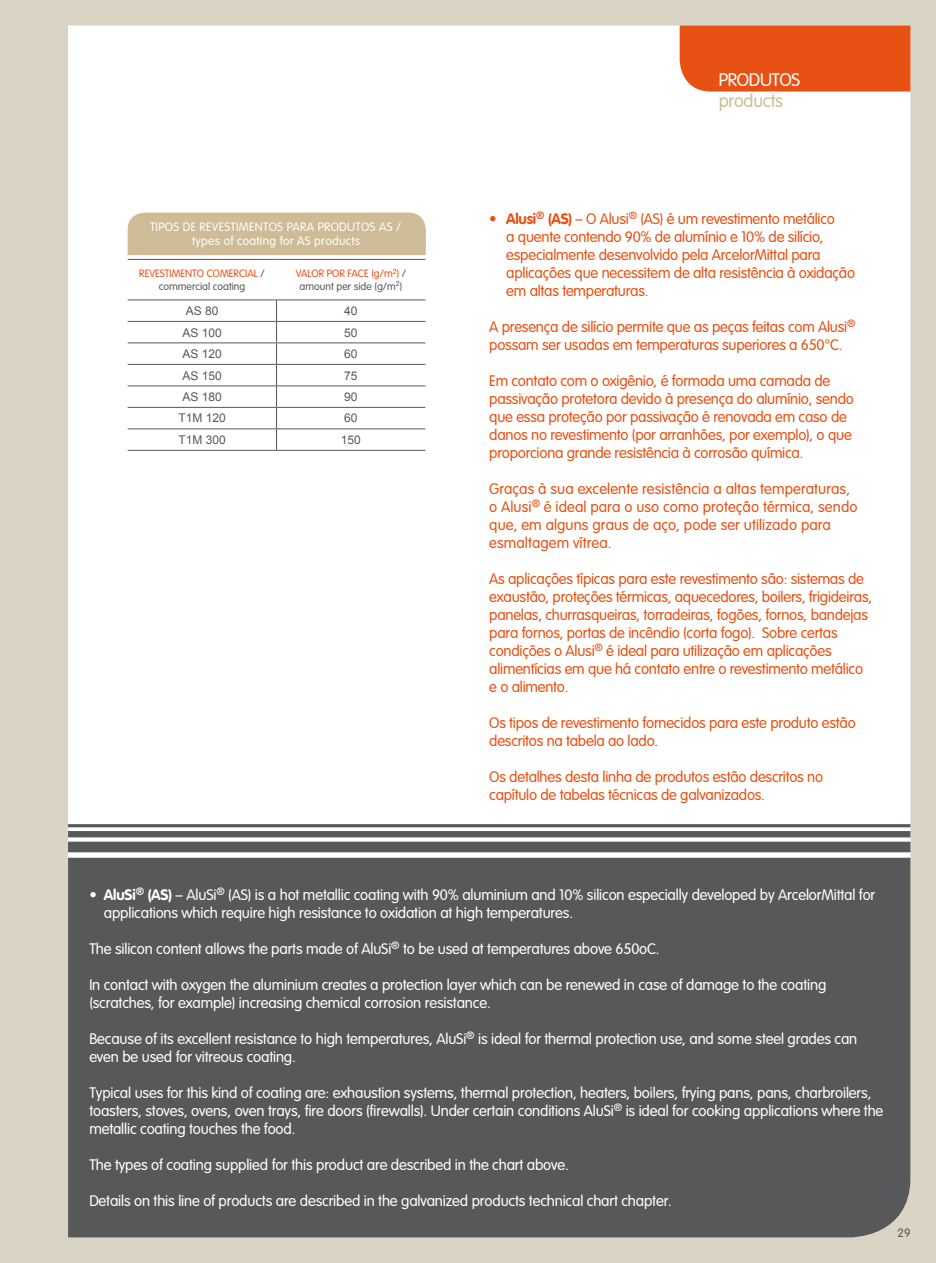
<style>
.page{position:relative;width:936px;height:1263px;background:#fff}
.page>*{position:absolute;margin:0;border:0;box-sizing:border-box;transform-origin:0 0}
.t1{font:300 18px "VAG Rounded Std";letter-spacing:-.015em;color:#fff}
.t2{font:300 18px "VAG Rounded Std";letter-spacing:-.01em;color:#cfbc96}
.t3{font:300 15px/18px "VAG Rounded Std";letter-spacing:-.015em;color:#e75113}
.t4{font:300 15px/18px "VAG Rounded Std";letter-spacing:-.01em;color:#fff}
.t5{font:300 15px/18px "VAG Rounded Std";letter-spacing:.005em;color:#e75113}
.t6{font:300 12px/14.4px "VAG Rounded";letter-spacing:.025em;color:#fff;text-align:center}
.t7{font:12px "Arial";color:#58585a}
.t8{font:300 12px "VAG Rounded";color:#58585a}
.t9{font:300 10.5px/12.6px "VAG Rounded";color:#e75113;text-align:center}
.t10{font:300 10.5px/12.6px "VAG Rounded";color:#58585a;text-align:center}
.s1{color:#58585a}
.s2{color:#e75113}
.s3{font-weight:700}
</style>
<div class="page">
<div style="left:0;top:0;width:935px;height:1263px;background:#d9d4c3"></div>
<div style="left:68px;top:26px;width:842px;height:832px;background:#fff"></div>
<div style="left:679px;top:26px;width:231px;height:66px;background:#e75113"></div>
<div style="left:68px;top:842px;width:842px;height:10px;background:#58585a"></div>
<div style="left:68px;top:831px;width:842px;height:6px;background:#58585a"></div>
<hr style="left:68px;top:824px;width:842px;height:3px;background:#58585a">
<div style="left:68px;top:858px;width:842px;height:379px;background:#58585a"></div>
<div style="left:128px;top:213px;width:298px;height:42px;background:#cfbc96"></div>
<hr style="left:128px;top:259px;width:148px;height:1px;background:#58585a">
<hr style="left:276px;top:259px;width:149px;height:1px;background:#58585a">
<svg style="left:276px;top:300px;width:1px;height:150px"></svg>
<hr style="left:128px;top:299px;width:148px;height:1px;background:#58585a">
<hr style="left:276px;top:299px;width:149px;height:1px;background:#58585a">
<hr style="left:128px;top:321px;width:148px;height:1px;background:#58585a">
<hr style="left:276px;top:321px;width:149px;height:1px;background:#58585a">
<hr style="left:128px;top:342px;width:148px;height:1px;background:#58585a">
<hr style="left:276px;top:342px;width:149px;height:1px;background:#58585a">
<hr style="left:128px;top:364px;width:148px;height:1px;background:#58585a">
<hr style="left:276px;top:364px;width:149px;height:1px;background:#58585a">
<hr style="left:128px;top:385px;width:148px;height:1px;background:#58585a">
<hr style="left:276px;top:385px;width:149px;height:1px;background:#58585a">
<hr style="left:128px;top:407px;width:148px;height:1px;background:#58585a">
<hr style="left:276px;top:407px;width:149px;height:1px;background:#58585a">
<hr style="left:128px;top:428px;width:148px;height:1px;background:#58585a">
<hr style="left:276px;top:428px;width:149px;height:1px;background:#58585a">
<hr style="left:128px;top:450px;width:148px;height:1px;background:#58585a">
<hr style="left:276px;top:450px;width:149px;height:1px;background:#58585a">
<p class="t1" style="left:718px;top:70px;width:83px">PRODUTOS</p>
<p class="t2" style="left:718px;top:90px;width:66px">products</p>
<p class="t6" style="left:150px;top:220px;width:252px">TIPOS DE REVESTIMENTOS PARA PRODUTOS AS / types of coating for AS products</p>
<p class="t9" style="left:139px;top:267px;width:127px">REVESTIMENTO COMERCIAL <span class="s1">/ commercial coating</span></p>
<p class="t10" style="left:296px;top:267px;width:112px"><span class="s2">VALOR POR FACE (g/m</span><sup>2</sup><span class="s2">)</span> / amount per side (g/m<sup>2</sup>)</p>
<p class="t7" style="left:186px;top:303px;width:34px">AS 80</p>
<p class="t7" style="left:344px;top:303px;width:15px">40</p>
<p class="t7" style="left:182px;top:324px;width:41px">AS 100</p>
<p class="t7" style="left:344px;top:324px;width:15px">50</p>
<p class="t7" style="left:182px;top:346px;width:41px">AS 120</p>
<p class="t7" style="left:344px;top:346px;width:15px">60</p>
<p class="t7" style="left:182px;top:367px;width:41px">AS 150</p>
<p class="t7" style="left:344px;top:367px;width:15px">75</p>
<p class="t7" style="left:182px;top:389px;width:41px">AS 180</p>
<p class="t7" style="left:344px;top:389px;width:15px">90</p>
<p class="t7" style="left:178px;top:410px;width:49px">T1M 120</p>
<p class="t7" style="left:344px;top:410px;width:15px">60</p>
<p class="t7" style="left:178px;top:432px;width:49px">T1M 300</p>
<p class="t7" style="left:341px;top:432px;width:22px">150</p>
<p class="t3" style="left:506px;top:210px;width:350px;text-indent:-17px">• <span class="s3">Alusi</span><sup>®</sup> <span class="s3">(AS)</span> – O Alusi<sup>®</sup> (AS) é um revestimento metálico<br>a quente contendo 90% de alumínio e 10% de silício, especialmente desenvolvido pela ArcelorMittal para aplicações que necessitem de alta resistência à oxidação em altas temperaturas.</p>
<p class="t3" style="left:489px;top:318px;width:368px">A presença de silício permite que as peças feitas com Alusi<sup>® </sup>possam ser usadas em temperaturas superiores a 650°C.</p>
<p class="t3" style="left:489px;top:372px;width:366px">Em contato com o oxigênio, é formada uma camada de passivação protetora devido à presença do alumínio, sendo que essa proteção por passivação é renovada em caso de danos no revestimento (por arranhões, por exemplo), o que proporciona grande resistência à corrosão química.</p>
<p class="t5" style="left:489px;top:480px;width:370px">Graças à sua excelente resistência a altas temperaturas, o Alusi<sup>®</sup> é ideal para o uso como proteção térmica, sendo que, em alguns graus de aço, pode ser utilizado para esmaltagem vítrea.</p>
<p class="t3" style="left:489px;top:570px;width:384px">As aplicações típicas para este revestimento são: sistemas de exaustão, proteções térmicas, aquecedores, boilers, frigideiras, panelas, churrasqueiras, torradeiras, fogões, fornos, bandejas para fornos, portas de incêndio (corta fogo). Sobre certas condições o Alusi<sup>®</sup> é ideal para utilização em aplicações alimentícias em que há contato entre o revestimento metálico e o alimento.</p>
<p class="t3" style="left:489px;top:714px;width:368px">Os tipos de revestimento fornecidos para este produto estão descritos na tabela ao lado.</p>
<p class="t3" style="left:489px;top:768px;width:335px">Os detalhes desta linha de produtos estão descritos no capítulo de tabelas técnicas de galvanizados.</p>
<p class="t4" style="left:104px;top:886px;width:772px;text-indent:-15px">• <span class="s3">AluSi</span><sup>®</sup> <span class="s3">(AS)</span> – AluSi<sup>®</sup> (AS) is a hot metallic coating with 90% aluminium and 10% silicon especially developed by ArcelorMittal for applications which require high resistance to oxidation at high temperatures.</p>
<p class="t4" style="left:89px;top:940px;width:571px">The silicon content allows the parts made of AluSi<sup>®</sup> to be used at temperatures above 650oC.</p>
<p class="t4" style="left:89px;top:976px;width:738px">In contact with oxygen the aluminium creates a protection layer which can be renewed in case of damage to the coating (scratches, for example) increasing chemical corrosion resistance.</p>
<p class="t4" style="left:89px;top:1030px;width:769px">Because of its excellent resistance to high temperatures, AluSi<sup>®</sup> is ideal for thermal protection use, and some steel grades can even be used for vitreous coating.</p>
<p class="t4" style="left:89px;top:1084px;width:795px">Typical uses for this kind of coating are: exhaustion systems, thermal protection, heaters, boilers, frying pans, pans, charbroilers, toasters, stoves, ovens, oven trays, fire doors (firewalls). Under certain conditions AluSi<sup>®</sup> is ideal for cooking applications where the metallic coating touches the food.</p>
<p class="t4" style="left:89px;top:1156px;width:481px">The types of coating supplied for this product are described in the chart above.</p>
<p class="t4" style="left:89px;top:1192px;width:584px">Details on this line of products are described in the galvanized products technical chart chapter.</p>
<p class="t8" style="left:897px;top:1226px;width:14px">29</p>
</div>
